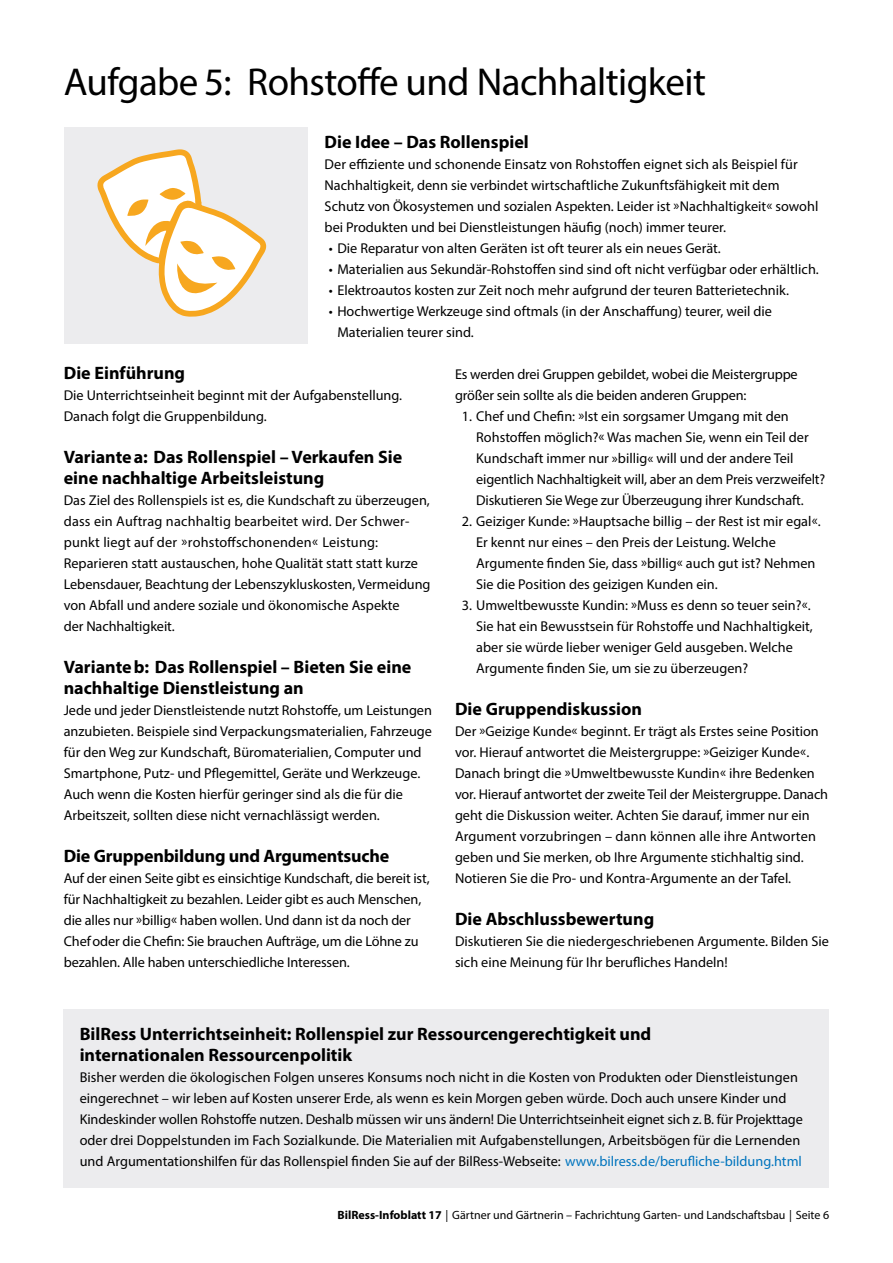
<style>
.page{position:relative;width:893px;height:1263px;background:#fff}
.page>*{position:absolute;margin:0;border:0;box-sizing:border-box;transform-origin:0 0}
.t1{font:39px "Myriad Pro";letter-spacing:-.015em;color:#000}
.t2{font:700 18px/21px "Myriad Pro";color:#000}
.t3{font:14.25px/21px "Myriad Pro";color:#000}
.t4{font:12px "Myriad Pro";color:#000}
.s1{color:#0074be}
.s2{font-weight:700}
</style>
<div class="page">
<div style="left:64px;top:127px;width:244px;height:217px;background:#ececee"></div>
<div style="left:64px;top:1009px;width:765px;height:178px;background:#ececee"></div>
<svg style="left:97px;top:149px;width:170px;height:168px"></svg>
<h1 class="t1" style="left:64px;top:58px;width:644px">Aufgabe 5: Rohstoffe und Nachhaltigkeit</h1>
<p class="t2" style="left:325px;top:131px;width:206px">Die Idee – Das Rollenspiel</p>
<p class="t3" style="left:325px;top:153px;width:495px">Der effiziente und schonende Einsatz von Rohstoffen eignet sich als Beispiel für Nachhaltigkeit, denn sie verbindet wirtschaftliche Zukunftsfähigkeit mit dem Schutz von Ökosystemen und sozialen Aspekten. Leider ist »Nachhaltigkeit« sowohl bei Produkten und bei Dienstleistungen häufig (noch) immer teurer.</p>
<p class="t3" style="left:329px;top:237px;width:393px">• Die Reparatur von alten Geräten ist oft teurer als ein neues Gerät.</p>
<p class="t3" style="left:329px;top:258px;width:491px">• Materialien aus Sekundär-Rohstoffen sind sind oft nicht verfügbar oder erhältlich.</p>
<p class="t3" style="left:329px;top:279px;width:462px">• Elektroautos kosten zur Zeit noch mehr aufgrund der teuren Batterietechnik.</p>
<p class="t3" style="left:337px;top:300px;width:436px;text-indent:-9px">• Hochwertige Werkzeuge sind oftmals (in der Anschaffung) teurer, weil die<br>Materialien teurer sind.</p>
<p class="t2" style="left:64px;top:362px;width:123px">Die Einführung</p>
<p class="t3" style="left:64px;top:384px;width:340px">Die Unterrichtseinheit beginnt mit der Aufgabenstellung.<br>Danach folgt die Gruppenbildung.</p>
<p class="t2" style="left:64px;top:446px;width:340px">Variantea: Das Rollenspiel – Verkaufen Sie eine nachhaltige Arbeitsleistung</p>
<p class="t3" style="left:64px;top:489px;width:368px">Das Ziel des Rollenspiels ist es, die Kundschaft zu überzeugen, dass ein Auftrag nachhaltig bearbeitet wird. Der Schwer&shy;punkt liegt auf der »rohstoffschonenden« Leistung:<br>Reparieren statt austauschen, hohe Qualität statt statt kurze Lebensdauer, Beachtung der Lebenszykluskosten, Vermeidung von Abfall und andere soziale und ökonomische Aspekte<br>der Nachhaltigkeit.</p>
<p class="t2" style="left:64px;top:656px;width:349px">Varianteb: Das Rollenspiel – Bieten Sie eine nachhaltige Dienstleistung an</p>
<p class="t3" style="left:64px;top:699px;width:370px">Jede und jeder Dienstleistende nutzt Rohstoffe, um Leistungen anzubieten. Beispiele sind Verpackungsmaterialien, Fahrzeuge für den Weg zur Kundschaft, Büromaterialien, Computer und Smartphone, Putz- und Pflegemittel, Geräte und Werkzeuge.<br>Auch wenn die Kosten hierfür geringer sind als die für die Arbeitszeit, sollten diese nicht vernachlässigt werden.</p>
<p class="t2" style="left:64px;top:845px;width:327px">Die Gruppenbildung und Argumentsuche</p>
<p class="t3" style="left:64px;top:867px;width:367px">Auf der einen Seite gibt es einsichtige Kundschaft, die bereit ist, für Nachhaltigkeit zu bezahlen. Leider gibt es auch Menschen, die alles nur »billig« haben wollen. Und dann ist da noch der Chef oder die Chefin: Sie brauchen Aufträge, um die Löhne zu bezahlen. Alle haben unterschiedliche Interessen.</p>
<p class="t3" style="left:455px;top:363px;width:344px">Es werden drei Gruppen gebildet, wobei die Meistergruppe größer sein sollte als die beiden anderen Gruppen:</p>
<p class="t3" style="left:476px;top:405px;width:350px;text-indent:-15px">1. Chef und Chefin: »Ist ein sorgsamer Umgang mit den Rohstoffen möglich?« Was machen Sie, wenn ein Teil der Kundschaft immer nur »billig« will und der andere Teil eigentlich Nachhaltigkeit will, aber an dem Preis verzweifelt?<br>Diskutieren Sie Wege zur Überzeugung ihrer Kundschaft.</p>
<p class="t3" style="left:476px;top:510px;width:346px;text-indent:-15px">2. Geiziger Kunde: »Hauptsache billig – der Rest ist mir egal«.<br>Er kennt nur eines – den Preis der Leistung. Welche Argumente finden Sie, dass »billig« auch gut ist? Nehmen Sie die Position des geizigen Kunden ein.</p>
<p class="t3" style="left:476px;top:594px;width:338px;text-indent:-15px">3. Umweltbewusste Kundin: »Muss es denn so teuer sein?«.<br>Sie hat ein Bewusstsein für Rohstoffe und Nachhaltigkeit, aber sie würde lieber weniger Geld ausgeben. Welche Argumente finden Sie, um sie zu überzeugen?</p>
<p class="t2" style="left:455px;top:698px;width:189px">Die Gruppendiskussion</p>
<p class="t3" style="left:455px;top:720px;width:375px">Der »Geizige Kunde« beginnt. Er trägt als Erstes seine Position vor. Hierauf antwortet die Meistergruppe: »Geiziger Kunde«.<br>Danach bringt die »Umweltbewusste Kundin« ihre Bedenken vor. Hierauf antwortet der zweite Teil der Meistergruppe. Danach geht die Diskussion weiter. Achten Sie darauf, immer nur ein Argument vorzubringen – dann können alle ihre Antworten geben und Sie merken, ob Ihre Argumente stichhaltig sind.<br>Notieren Sie die Pro- und Kontra-Argumente an der Tafel.</p>
<p class="t2" style="left:455px;top:908px;width:201px">Die Abschlussbewertung</p>
<p class="t3" style="left:455px;top:930px;width:375px">Diskutieren Sie die niedergeschriebenen Argumente. Bilden Sie sich eine Meinung für Ihr berufliches Handeln!</p>
<p class="t2" style="left:80px;top:1023px;width:573px">BilRess Unterrichtseinheit: Rollenspiel zur Ressourcengerechtigkeit und internationalen Ressourcenpolitik</p>
<p class="t3" style="left:80px;top:1067px;width:725px">Bisher werden die ökologischen Folgen unseres Konsums noch nicht in die Kosten von Produkten oder Dienstleistungen eingerechnet – wir leben auf Kosten unserer Erde, als wenn es kein Morgen geben würde. Doch auch unsere Kinder und Kindeskinder wollen Rohstoffe nutzen. Deshalb müssen wir uns ändern! Die Unterrichtseinheit eignet sich z. B. für Projekttage oder drei Doppelstunden im Fach Sozialkunde. Die Materialien mit Aufgabenstellungen, Arbeitsbögen für die Lernenden und Argumentationshilfen für das Rollenspiel finden Sie auf der BilRess-Webseite: <span class="s1">www.bilress.de/berufliche-bildung.html</span></p>
<p class="t4" style="left:338px;top:1207px;width:493px"><span class="s2">BilRess-Infoblatt 17</span> | Gärtner und Gärtnerin – Fachrichtung Garten- und Landschaftsbau | Seite 6</p>
</div>
